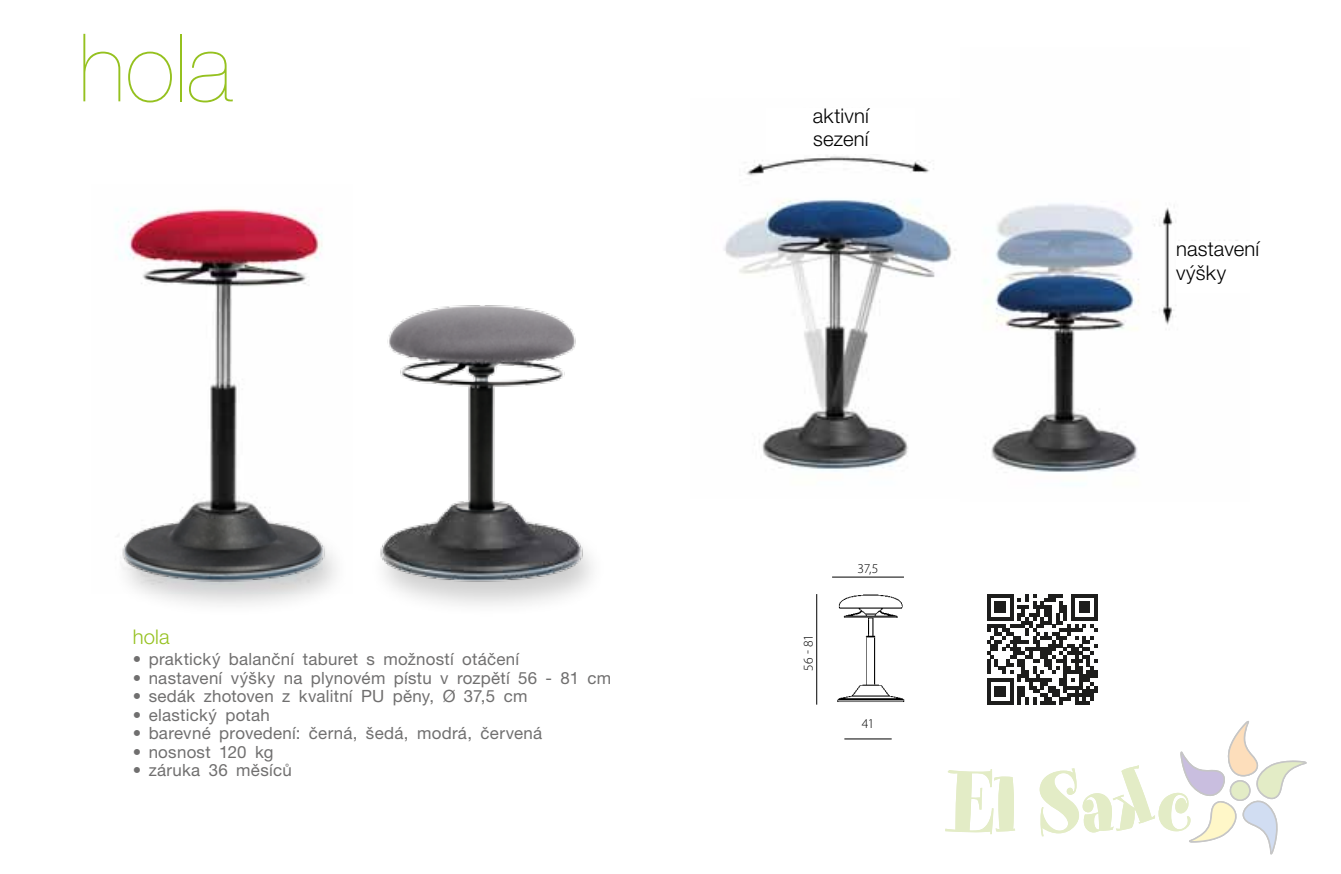
<style>
.page{position:relative;width:1341px;height:874px;background:#fff}
.page>*{position:absolute;margin:0;border:0;box-sizing:border-box;transform-origin:0 0}
.t1{font:300 94.5px "Helvetica Neue CE Ultra";color:#95c11f}
.t2{font:20.25px/24.3px "Helvetica Neue CE Light";letter-spacing:.01em;color:#000}
.t3{font:20.25px "Helvetica Neue CE Light";color:#95c11f}
.t4{font:16.88px "Helvetica Neue CE";letter-spacing:.015em;color:#706f6f}
.t5{font:300 13.5px "Myriad Pro";letter-spacing:-.025em;color:#000}
</style>
<div class="page">
<img style="left:387px;top:305px;width:189px;height:203px">
<img style="left:117px;top:209px;width:206px;height:307px">
<svg style="left:987px;top:594px;width:110px;height:111px"></svg>
<hr style="left:844px;top:738px;width:47px;height:1px;background:#000">
<hr style="left:831px;top:576px;width:72px;height:1px;background:#000">
<hr style="left:816px;top:594px;width:1px;height:110px;background:#000">
<img style="left:837px;top:594px;width:68px;height:108px">
<img style="left:723px;top:156px;width:233px;height:315px">
<img style="left:985px;top:204px;width:253px;height:268px">
<div style="left:1175px;top:241px;width:105px;height:52px;background:#fff"></div>
<div style="left:111px;top:516px;width:240px;height:102px;background:#000;opacity:.2"></div>
<img style="left:111px;top:520px;width:238px;height:73px">
<div style="left:368px;top:508px;width:240px;height:111px;background:#000;opacity:.2"></div>
<img style="left:349px;top:512px;width:259px;height:81px">
<svg style="left:945px;top:769px;width:69px;height:65px"></svg>
<svg style="left:1039px;top:721px;width:267px;height:133px"></svg>
<h1 class="t1" style="left:78px;top:19px;width:156px">hola</h1>
<p class="t3" style="left:133px;top:625px;width:39px">hola</p>
<p class="t4" style="left:133px;top:650px;width:388px">• praktický balanční taburet s možností otáčení</p>
<p class="t4" style="left:133px;top:668px;width:480px">• nastavení výšky na plynovém pístu v rozpětí 56 - 81 cm</p>
<p class="t4" style="left:133px;top:687px;width:396px">• sedák zhotoven z kvalitní PU pěny, Ø 37,5 cm</p>
<p class="t4" style="left:133px;top:705px;width:139px">• elastický potah</p>
<p class="t4" style="left:133px;top:723px;width:411px">• barevné provedení: černá, šedá, modrá, červená</p>
<p class="t4" style="left:133px;top:742px;width:142px">• nosnost 120 kg</p>
<p class="t4" style="left:133px;top:760px;width:160px">• záruka 36 měsíců</p>
<p class="t2" style="left:812px;top:105px;width:58px;line-height:22.5px">aktivní sezení</p>
<p class="t5" style="left:800px;top:671px;width:38px;rotate:-90deg">56 - 81</p>
<p class="t5" style="left:857px;top:561px;width:22px">37,5</p>
<p class="t5" style="left:861px;top:716px;width:14px">41</p>
<p class="t2" style="left:1175px;top:237px;width:85px">nastavení výšky</p>
</div>
